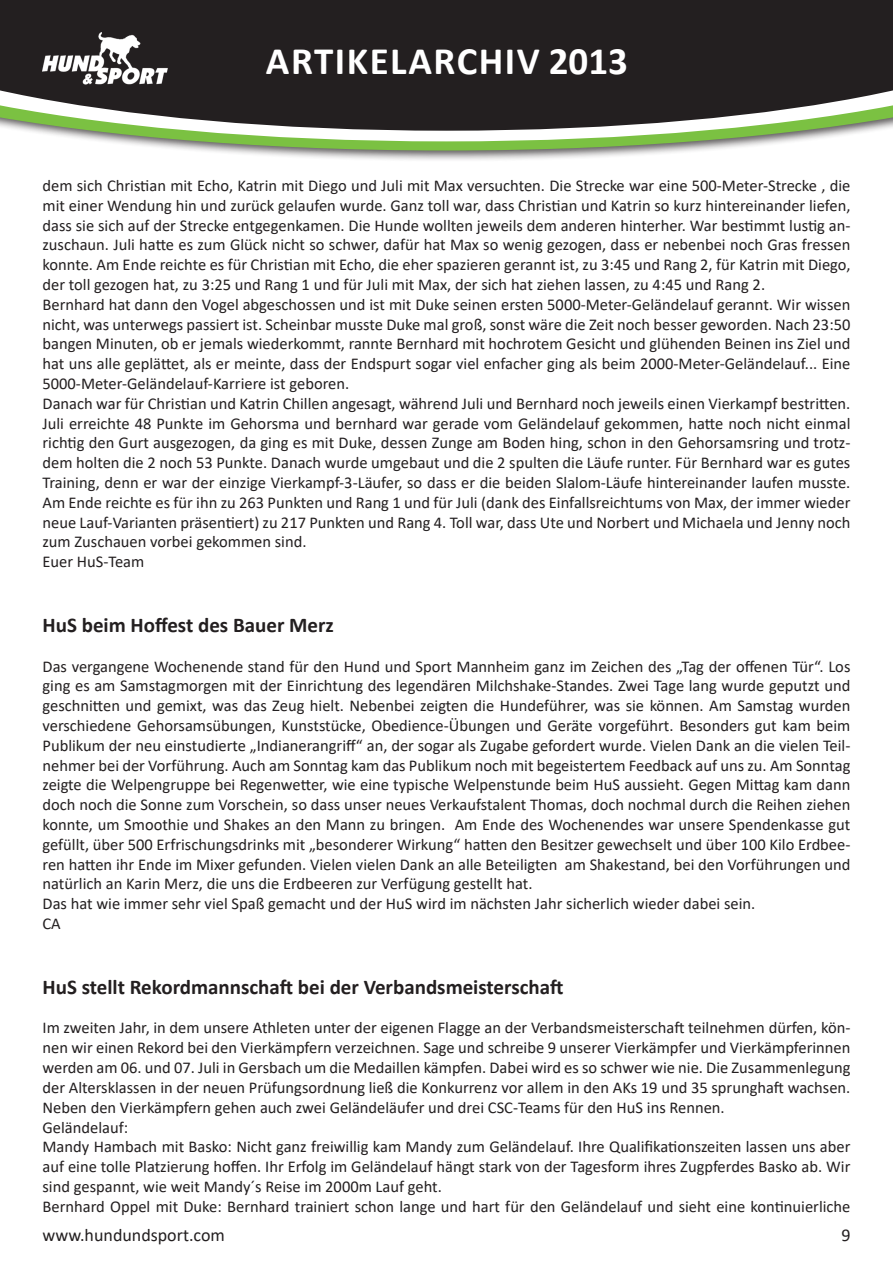
<style>
.page{position:relative;width:893px;height:1263px;background:#fff}
.page>*{position:absolute;margin:0;border:0;box-sizing:border-box;transform-origin:0 0}
.t1{font:700 39px "Calibri";letter-spacing:.04em;color:#fff}
.t2{font:700 21px "Calibri";color:#231f20}
.t3{font:18px "Calibri";color:#231f20}
.t4{font:16.5px/19.8px "Calibri";color:#231f20}
</style>
<div class="page">
<div style="left:0;top:0;width:893px;height:162px;background:#231f20;opacity:.75"></div>
<svg style="left:0;top:141px;width:893px;height:10px"></svg>
<svg style="left:0;top:131px;width:893px;height:10px"></svg>
<svg style="left:0;top:0;width:893px;height:131px;fill:#231f20"></svg>
<img style="left:43px;top:32px;width:131px;height:55px">
<h1 class="t1" style="left:266px;top:34px;width:363px">ARTIKELARCHIV 2013</h1>
<p class="t4" style="left:43px;top:175px;width:809px">dem sich Christian mit Echo, Katrin mit Diego und Juli mit Max versuchten. Die Strecke war eine 500-Meter-Strecke , die mit einer Wendung hin und zurück gelaufen wurde. Ganz toll war, dass Christian und Katrin so kurz hintereinander liefen, dass sie sich auf der Strecke entgegenkamen. Die Hunde wollten jeweils dem anderen hinterher. War bestimmt lustig an&shy;zuschaun. Juli hatte es zum Glück nicht so schwer, dafür hat Max so wenig gezogen, dass er nebenbei noch Gras fressen konnte. Am Ende reichte es für Christian mit Echo, die eher spazieren gerannt ist, zu 3:45 und Rang 2, für Katrin mit Diego, der toll gezogen hat, zu 3:25 und Rang 1 und für Juli mit Max, der sich hat ziehen lassen, zu 4:45 und Rang 2.<br>Bernhard hat dann den Vogel abgeschossen und ist mit Duke seinen ersten 5000-Meter-Geländelauf gerannt. Wir wissen nicht, was unterwegs passiert ist. Scheinbar musste Duke mal groß, sonst wäre die Zeit noch besser geworden. Nach 23:50 bangen Minuten, ob er jemals wiederkommt, rannte Bernhard mit hochrotem Gesicht und glühenden Beinen ins Ziel und hat uns alle geplättet, als er meinte, dass der Endspurt sogar viel enfacher ging als beim 2000-Meter-Geländelauf... Eine 5000-Meter-Geländelauf-Karriere ist geboren.<br>Danach war für Christian und Katrin Chillen angesagt, während Juli und Bernhard noch jeweils einen Vierkampf bestritten.<br>Juli erreichte 48 Punkte im Gehorsma und bernhard war gerade vom Geländelauf gekommen, hatte noch nicht einmal richtig den Gurt ausgezogen, da ging es mit Duke, dessen Zunge am Boden hing, schon in den Gehorsamsring und trotz&shy;dem holten die 2 noch 53 Punkte. Danach wurde umgebaut und die 2 spulten die Läufe runter. Für Bernhard war es gutes Training, denn er war der einzige Vierkampf-3-Läufer, so dass er die beiden Slalom-Läufe hintereinander laufen musste.<br>Am Ende reichte es für ihn zu 263 Punkten und Rang 1 und für Juli (dank des Einfallsreichtums von Max, der immer wieder neue Lauf-Varianten präsentiert) zu 217 Punkten und Rang 4. Toll war, dass Ute und Norbert und Michaela und Jenny noch zum Zuschauen vorbei gekommen sind.<br>Euer HuS-Team</p>
<p class="t2" style="left:43px;top:610px;width:293px">HuS beim Hoffest des Bauer Merz</p>
<p class="t4" style="left:43px;top:656px;width:809px">Das vergangene Wochenende stand für den Hund und Sport Mannheim ganz im Zeichen des „Tag der offenen Tür“. Los ging es am Samstagmorgen mit der Einrichtung des legendären Milchshake-Standes. Zwei Tage lang wurde geputzt und geschnitten und gemixt, was das Zeug hielt. Nebenbei zeigten die Hundeführer, was sie können. Am Samstag wurden verschiedene Gehorsamsübungen, Kunststücke, Obedience-Übungen und Geräte vorgeführt. Besonders gut kam beim Publikum der neu einstudierte „Indianerangriff“ an, der sogar als Zugabe gefordert wurde. Vielen Dank an die vielen Teil&shy;nehmer bei der Vorführung. Auch am Sonntag kam das Publikum noch mit begeistertem Feedback auf uns zu. Am Sonntag zeigte die Welpengruppe bei Regenwetter, wie eine typische Welpenstunde beim HuS aussieht. Gegen Mittag kam dann doch noch die Sonne zum Vorschein, so dass unser neues Verkaufstalent Thomas, doch nochmal durch die Reihen ziehen konnte, um Smoothie und Shakes an den Mann zu bringen. Am Ende des Wochenendes war unsere Spendenkasse gut gefüllt, über 500 Erfrischungsdrinks mit „besonderer Wirkung“ hatten den Besitzer gewechselt und über 100 Kilo Erdbee&shy;ren hatten ihr Ende im Mixer gefunden. Vielen vielen Dank an alle Beteiligten am Shakestand, bei den Vorführungen und natürlich an Karin Merz, die uns die Erdbeeren zur Verfügung gestellt hat.<br>Das hat wie immer sehr viel Spaß gemacht und der HuS wird im nächsten Jahr sicherlich wieder dabei sein.<br>CA</p>
<p class="t2" style="left:43px;top:972px;width:522px">HuS stellt Rekordmannschaft bei der Verbandsmeisterschaft</p>
<p class="t4" style="left:43px;top:1018px;width:809px">Im zweiten Jahr, in dem unsere Athleten unter der eigenen Flagge an der Verbandsmeisterschaft teilnehmen dürfen, kön&shy;nen wir einen Rekord bei den Vierkämpfern verzeichnen. Sage und schreibe 9 unserer Vierkämpfer und Vierkämpferinnen werden am 06. und 07. Juli in Gersbach um die Medaillen kämpfen. Dabei wird es so schwer wie nie. Die Zusammenlegung der Altersklassen in der neuen Prüfungsordnung ließ die Konkurrenz vor allem in den AKs 19 und 35 sprunghaft wachsen.<br>Neben den Vierkämpfern gehen auch zwei Geländeläufer und drei CSC-Teams für den HuS ins Rennen.<br>Geländelauf:<br>Mandy Hambach mit Basko: Nicht ganz freiwillig kam Mandy zum Geländelauf. Ihre Qualifikationszeiten lassen uns aber auf eine tolle Platzierung hoffen. Ihr Erfolg im Geländelauf hängt stark von der Tagesform ihres Zugpferdes Basko ab. Wir sind gespannt, wie weit Mandy´s Reise im 2000m Lauf geht.<br>Bernhard Oppel mit Duke: Bernhard trainiert schon lange und hart für den Geländelauf und sieht eine kontinuierliche</p>
<p class="t3" style="left:43px;top:1223px;width:184px">www.hundundsport.com</p>
<p class="t3" style="left:841px;top:1223px;width:11px">9</p>
</div>
